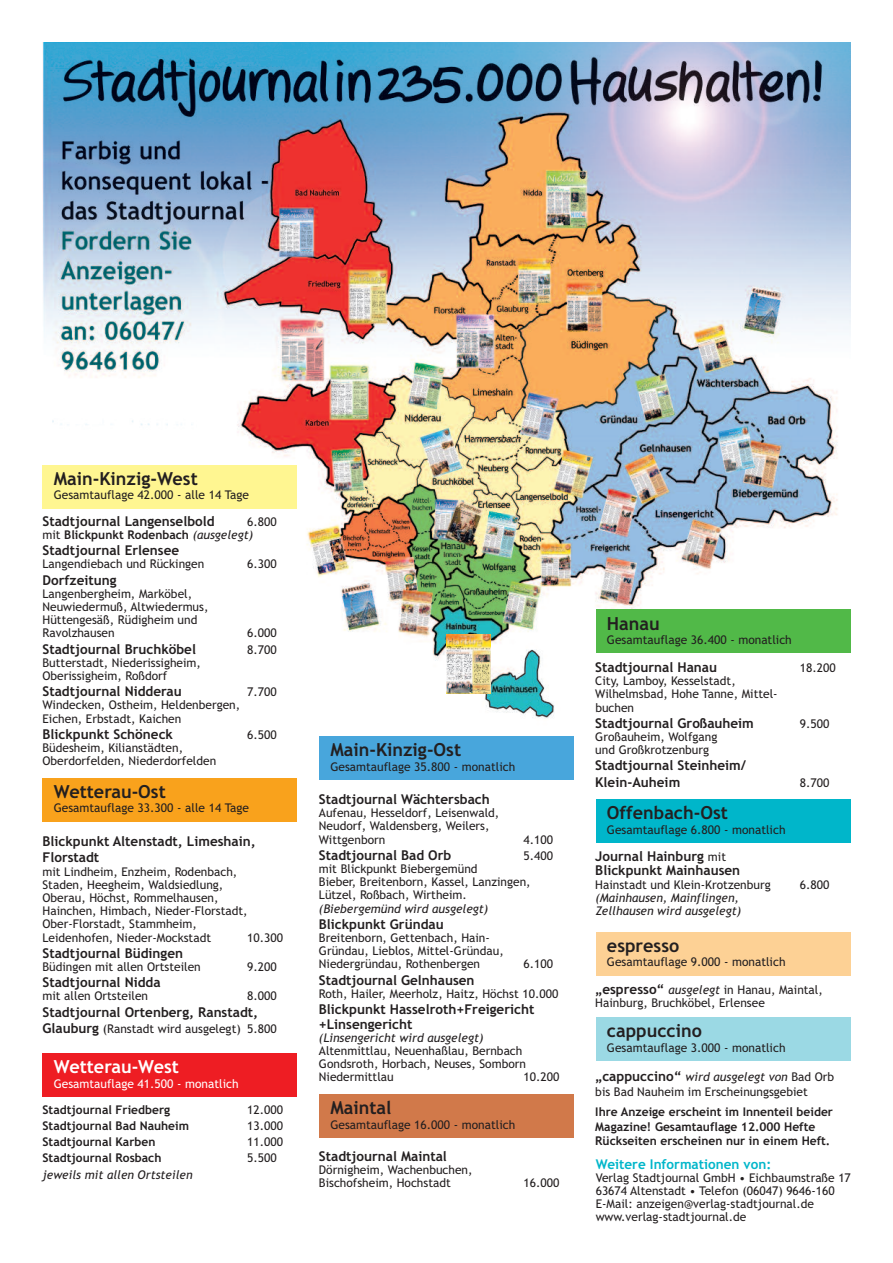
<style>
.page{position:relative;width:893px;height:1263px;background:#fff}
.page>*{position:absolute;margin:0;border:0;box-sizing:border-box;transform-origin:0 0}
.t1{font:700 18px "Trebuchet MS";color:#231f20}
.t2{font:700 18px "Trebuchet MS";color:#fff}
.t3{font:700 13.5px/16.2px "Trebuchet MS";color:#231f20}
.t4{font:700 13.5px "Trebuchet MS";color:#00b6ca}
.t5{font:12px/13.2px "Trebuchet MS";color:#231f20}
.t6{font:700 12px/14.7px "Trebuchet MS";color:#231f20}
.t7{font:italic 12px/13.2px "Trebuchet MS";color:#231f20}
.t8{font:12px "Trebuchet MS";color:#fff}
.s1{font-weight:400}
.s2{font-weight:400;font-style:italic}
.s3{font-weight:700;font-size:13.5px}
.s4{font-weight:400;font-size:12px}
.s5{font-style:italic}
</style>
<div class="page">
<img style="left:43px;top:43px;width:807px;height:676px">
<div style="left:43px;top:465px;width:254px;height:43px;background:#fff691"></div>
<div style="left:43px;top:778px;width:254px;height:43px;background:#f9a21c"></div>
<div style="left:43px;top:1053px;width:254px;height:44px;background:#ee1d23"></div>
<div style="left:319px;top:737px;width:255px;height:43px;background:#48a6dc"></div>
<div style="left:596px;top:610px;width:254px;height:43px;background:#51b948"></div>
<div style="left:319px;top:1095px;width:255px;height:43px;background:#d1794a"></div>
<div style="left:596px;top:800px;width:254px;height:43px;background:#00b6ca"></div>
<div style="left:596px;top:932px;width:254px;height:43px;background:#fdd195"></div>
<div style="left:596px;top:1017px;width:254px;height:44px;background:#9bd9e4"></div>
<img style="left:447px;top:634px;width:43px;height:60px">
<h1 class="t1" style="left:54px;top:468px;width:146px">Main-Kinzig-West</h1>
<p class="t5" style="left:54px;top:489px;width:197px">Gesamtauflage 42.000 - alle 14 Tage</p>
<p class="t3" style="left:43px;top:513px;width:174px">Stadtjournal Langenselbold</p>
<p class="t6" style="left:43px;top:515px;width:236px;line-height:13.2px;text-indent:205px"><span class="s1">6.800 mit</span> Blickpunkt Rodenbach <span class="s2">(ausgelegt)</span></p>
<p class="t3" style="left:43px;top:542px;width:138px">Stadtjournal Erlensee</p>
<p class="t5" style="left:43px;top:558px;width:163px">Langendiebach und Rückingen</p>
<p class="t5" style="left:247px;top:558px;width:31px">6.300</p>
<p class="t3" style="left:43px;top:572px;width:76px">Dorfzeitung</p>
<p class="t5" style="left:43px;top:587px;width:167px">Langenbergheim, Marköbel,<br>Neuwiedermuß, Altwiedermus,<br>Hüttengesäß, Rüdigheim und<br>Ravolzhausen</p>
<p class="t5" style="left:247px;top:627px;width:31px">6.000</p>
<p class="t3" style="left:43px;top:641px;width:155px">Stadtjournal Bruchköbel</p>
<p class="t5" style="left:247px;top:643px;width:31px">8.700</p>
<p class="t5" style="left:43px;top:656px;width:160px">Butterstadt, Niederissigheim,<br>Oberissigheim, Roßdorf</p>
<p class="t3" style="left:43px;top:683px;width:141px">Stadtjournal Nidderau</p>
<p class="t5" style="left:247px;top:685px;width:31px">7.700</p>
<p class="t5" style="left:43px;top:699px;width:199px">Windecken, Ostheim, Heldenbergen,<br>Eichen, Erbstadt, Kaichen</p>
<p class="t3" style="left:43px;top:726px;width:132px">Blickpunkt Schöneck</p>
<p class="t5" style="left:247px;top:728px;width:31px">6.500</p>
<p class="t5" style="left:43px;top:741px;width:175px">Büdesheim, Kilianstädten,<br>Oberdorfelden, Niederdorfelden</p>
<h1 class="t1" style="left:54px;top:781px;width:114px">Wetterau-Ost</h1>
<p class="t5" style="left:54px;top:802px;width:197px">Gesamtauflage 33.300 - alle 14 Tage</p>
<p class="t3" style="left:43px;top:833px;width:215px">Blickpunkt Altenstadt, Limeshain,<br>Florstadt</p>
<p class="t5" style="left:43px;top:865px;width:207px">mit Lindheim, Enzheim, Rodenbach, Staden, Heegheim, Waldsiedlung, Oberau, Höchst, Rommelhausen, Hainchen, Himbach, Nieder-Florstadt, Ober-Florstadt, Stammheim, Leidenhofen, Nieder-Mockstadt</p>
<p class="t5" style="left:247px;top:931px;width:37px">10.300</p>
<p class="t3" style="left:43px;top:945px;width:142px">Stadtjournal Büdingen</p>
<p class="t5" style="left:43px;top:960px;width:160px">Büdingen mit allen Ortsteilen</p>
<p class="t5" style="left:247px;top:960px;width:31px">9.200</p>
<p class="t3" style="left:43px;top:974px;width:120px">Stadtjournal Nidda</p>
<p class="t5" style="left:43px;top:990px;width:107px">mit allen Ortsteilen</p>
<p class="t5" style="left:247px;top:990px;width:31px">8.000</p>
<p class="t3" style="left:43px;top:1004px;width:217px">Stadtjournal Ortenberg, Ranstadt,</p>
<p class="t5" style="left:43px;top:1022px;width:236px"><span class="s3">Glauburg</span> (Ranstadt wird ausgelegt) 5.800</p>
<h1 class="t2" style="left:54px;top:1056px;width:127px">Wetterau-West</h1>
<p class="t8" style="left:54px;top:1077px;width:186px">Gesamtauflage 41.500 - monatlich</p>
<p class="t6" style="left:43px;top:1102px;width:129px">Stadtjournal Friedberg</p>
<p class="t5" style="left:247px;top:1103px;width:37px">12.000</p>
<p class="t6" style="left:43px;top:1118px;width:148px">Stadtjournal Bad Nauheim</p>
<p class="t5" style="left:247px;top:1119px;width:37px">13.000</p>
<p class="t6" style="left:43px;top:1135px;width:114px">Stadtjournal Karben</p>
<p class="t5" style="left:247px;top:1135px;width:37px">11.000</p>
<p class="t6" style="left:43px;top:1151px;width:120px">Stadtjournal Rosbach</p>
<p class="t5" style="left:247px;top:1152px;width:31px">5.500</p>
<p class="t7" style="left:43px;top:1168px;width:152px">jeweils mit allen Ortsteilen</p>
<h1 class="t1" style="left:330px;top:740px;width:132px">Main-Kinzig-Ost</h1>
<p class="t5" style="left:330px;top:760px;width:186px">Gesamtauflage 35.800 - monatlich</p>
<p class="t3" style="left:319px;top:791px;width:172px">Stadtjournal Wächtersbach</p>
<p class="t5" style="left:319px;top:806px;width:182px">Aufenau, Hesseldorf, Leisenwald,<br>Neudorf, Waldensberg, Weilers,<br>Wittgenborn</p>
<p class="t5" style="left:523px;top:833px;width:31px">4.100</p>
<p class="t3" style="left:319px;top:847px;width:134px">Stadtjournal Bad Orb</p>
<p class="t5" style="left:523px;top:849px;width:31px">5.400</p>
<p class="t5" style="left:319px;top:862px;width:213px">mit Blickpunkt Biebergemünd<br>Bieber, Breitenborn, Kassel, Lanzingen,<br>Lützel, Roßbach, Wirtheim.</p>
<p class="t7" style="left:319px;top:902px;width:171px">(Biebergemünd wird ausgelegt)</p>
<p class="t3" style="left:319px;top:916px;width:126px">Blickpunkt Gründau</p>
<p class="t5" style="left:319px;top:931px;width:186px">Breitenborn, Gettenbach, Hain-<br>Gründau, Lieblos, Mittel-Gründau,<br>Niedergründau, Rothenbergen</p>
<p class="t5" style="left:523px;top:958px;width:31px">6.100</p>
<p class="t3" style="left:319px;top:972px;width:157px">Stadtjournal Gelnhausen</p>
<p class="t5" style="left:319px;top:987px;width:241px">Roth, Hailer, Meerholz, Haitz, Höchst 10.000</p>
<p class="t3" style="left:319px;top:1002px;width:217px;line-height:14.7px">Blickpunkt Hasselroth+Freigericht +Linsengericht</p>
<p class="t7" style="left:319px;top:1031px;width:166px">(Linsengericht wird ausgelegt)</p>
<p class="t5" style="left:319px;top:1044px;width:209px">Altenmittlau, Neuenhaßlau, Bernbach<br>Gondsroth, Horbach, Neuses, Somborn<br>Niedermittlau</p>
<p class="t5" style="left:523px;top:1071px;width:37px">10.200</p>
<h1 class="t1" style="left:330px;top:1098px;width:63px">Maintal</h1>
<p class="t5" style="left:330px;top:1118px;width:186px">Gesamtauflage 16.000 - monatlich</p>
<p class="t3" style="left:319px;top:1148px;width:129px">Stadtjournal Maintal</p>
<p class="t5" style="left:319px;top:1163px;width:155px">Dörnigheim, Wachenbuchen,<br>Bischofsheim, Hochstadt</p>
<p class="t5" style="left:523px;top:1176px;width:37px">16.000</p>
<h1 class="t1" style="left:607px;top:613px;width:54px">Hanau</h1>
<p class="t5" style="left:607px;top:633px;width:186px">Gesamtauflage 36.400 - monatlich</p>
<p class="t3" style="left:595px;top:659px;width:123px">Stadtjournal Hanau</p>
<p class="t5" style="left:800px;top:661px;width:37px">18.200</p>
<p class="t5" style="left:595px;top:674px;width:184px">City, Lamboy, Kesselstadt,<br>Wilhelmsbad, Hohe Tanne, Mittel&shy;buchen</p>
<p class="t3" style="left:595px;top:715px;width:160px">Stadtjournal Großauheim</p>
<p class="t5" style="left:800px;top:717px;width:31px">9.500</p>
<p class="t5" style="left:595px;top:730px;width:124px">Großauheim, Wolfgang und Großkrotzenburg</p>
<p class="t3" style="left:595px;top:757px;width:152px">Stadtjournal Steinheim/<br>Klein-Auheim</p>
<p class="t5" style="left:800px;top:776px;width:31px">8.700</p>
<h1 class="t1" style="left:607px;top:802px;width:123px">Offenbach-Ost</h1>
<p class="t5" style="left:607px;top:823px;width:180px">Gesamtauflage 6.800 - monatlich</p>
<p class="t3" style="left:595px;top:849px;width:146px;line-height:14.7px">Journal Hainburg <span class="s4">mit<br></span>Blickpunkt Mainhausen</p>
<p class="t5" style="left:595px;top:878px;width:177px">Hainstadt und Klein-Krotzenburg</p>
<p class="t5" style="left:800px;top:878px;width:31px">6.800</p>
<p class="t7" style="left:595px;top:891px;width:147px">(Mainhausen, Mainflingen,<br>Zellhausen wird ausgelegt)</p>
<h1 class="t1" style="left:607px;top:935px;width:74px">espresso</h1>
<p class="t5" style="left:607px;top:956px;width:180px">Gesamtauflage 9.000 - monatlich</p>
<p class="t5" style="left:595px;top:983px;width:229px"><span class="s3">„espresso“</span> <span class="s5">ausgelegt</span> in Hanau, Maintal,<br>Hainburg, Bruchköbel, Erlensee</p>
<h1 class="t1" style="left:607px;top:1020px;width:97px">cappuccino</h1>
<p class="t5" style="left:607px;top:1041px;width:180px">Gesamtauflage 3.000 - monatlich</p>
<p class="t5" style="left:595px;top:1069px;width:240px;line-height:14.7px"><span class="s3">„cappuccino“</span> <span class="s5">wird ausgelegt von</span> Bad Orb bis Bad Nauheim im Erscheinungsgebiet</p>
<p class="t6" style="left:595px;top:1104px;width:239px">Ihre Anzeige erscheint im Innenteil beider<br>Magazine! Gesamtauflage 12.000 Hefte<br>Rückseiten erscheinen nur in einem Heft.</p>
<p class="t4" style="left:596px;top:1156px;width:177px">Weitere Informationen von:</p>
<p class="t5" style="left:596px;top:1171px;width:257px">Verlag Stadtjournal GmbH • Eichbaumstraße 17<br>63674 Altenstadt • Telefon (06047) 9646-160<br>E-Mail: anzeigen@verlag-stadtjournal.de www.verlag-stadtjournal.de</p>
</div>
